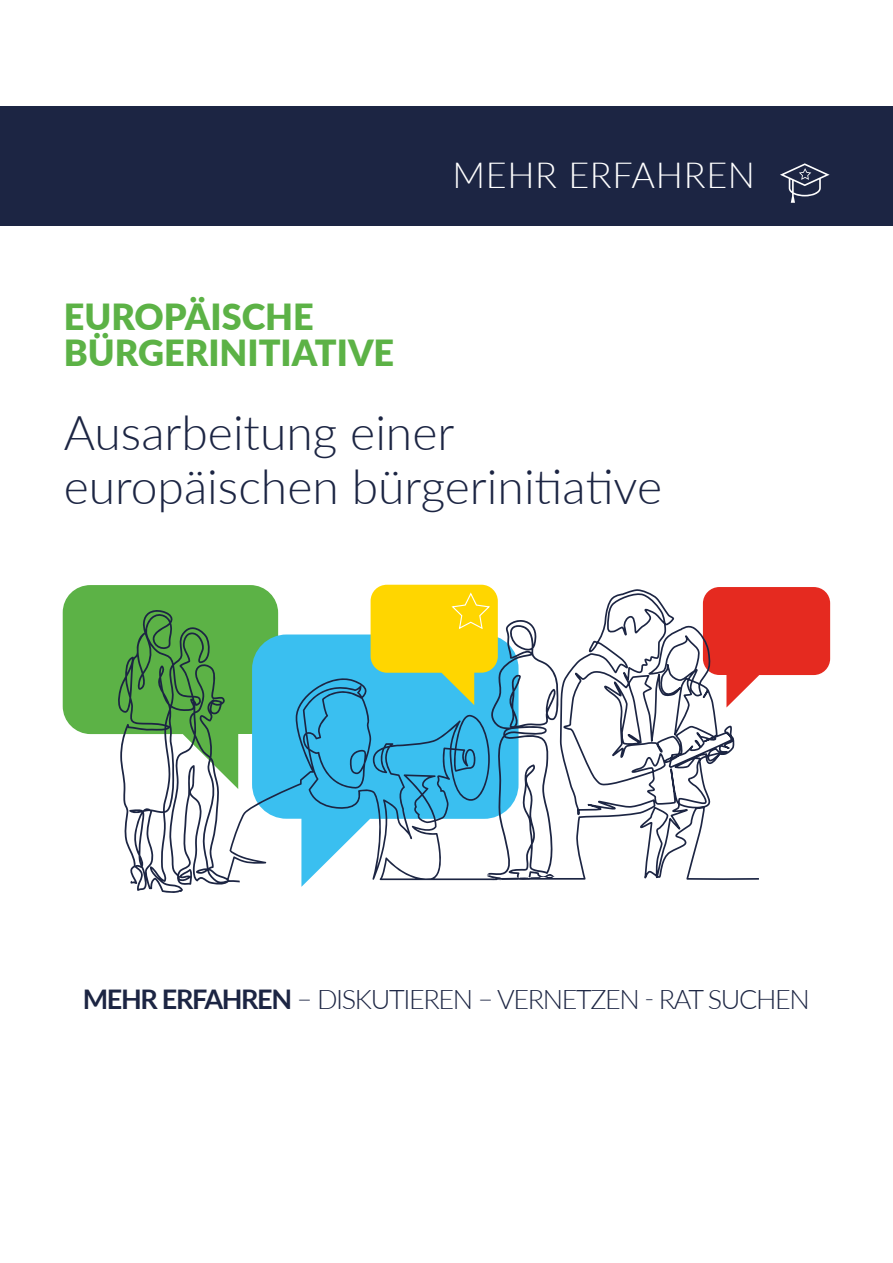
<style>
.page{position:relative;width:893px;height:1263px;background:#fff}
.page>*{position:absolute;margin:0;border:0;box-sizing:border-box;transform-origin:0 0}
.t1{font:300 48px/54px "Lato";color:#1c2543}
.t2{font:900 36px/36px "Lato";color:#5cb246}
.t3{font:300 36px "Lato";letter-spacing:.02em;color:#fff}
.t4{font:300 27px "Lato";letter-spacing:-.05em;color:#1c2543}
.s1{font-weight:700}
</style>
<div class="page">
<div style="left:0;top:106px;width:893px;height:119px;background:#1c2543"></div>
<svg style="left:278px;top:634px;width:216px;height:253px;fill:#3abff0"></svg>
<div style="left:714px;top:587px;width:116px;height:89px;background:#e52a20"></div>
<svg style="left:494px;top:588px;width:267px;height:293px"></svg>
<svg style="left:63px;top:585px;width:215px;height:308px"></svg>
<svg style="left:226px;top:676px;width:145px;height:204px;fill:#3abff0"></svg>
<svg style="left:371px;top:585px;width:188px;height:295px"></svg>
<svg style="left:780px;top:163px;width:50px;height:40px"></svg>
<p class="t2" style="left:64px;top:298px;width:332px">EUROPÄISCHE<br>BÜRGERINITIATIVE</p>
<p class="t3" style="left:452px;top:150px;width:304px">MEHR ERFAHREN</p>
<p class="t1" style="left:64px;top:404px;width:600px">Ausarbeitung einer europäischen bürgerinitiative</p>
<p class="t4" style="left:83px;top:981px;width:728px"><span class="s1">MEHR ERFAHREN</span> – DISKUTIEREN – VERNETZEN - RAT SUCHEN</p>
</div>
